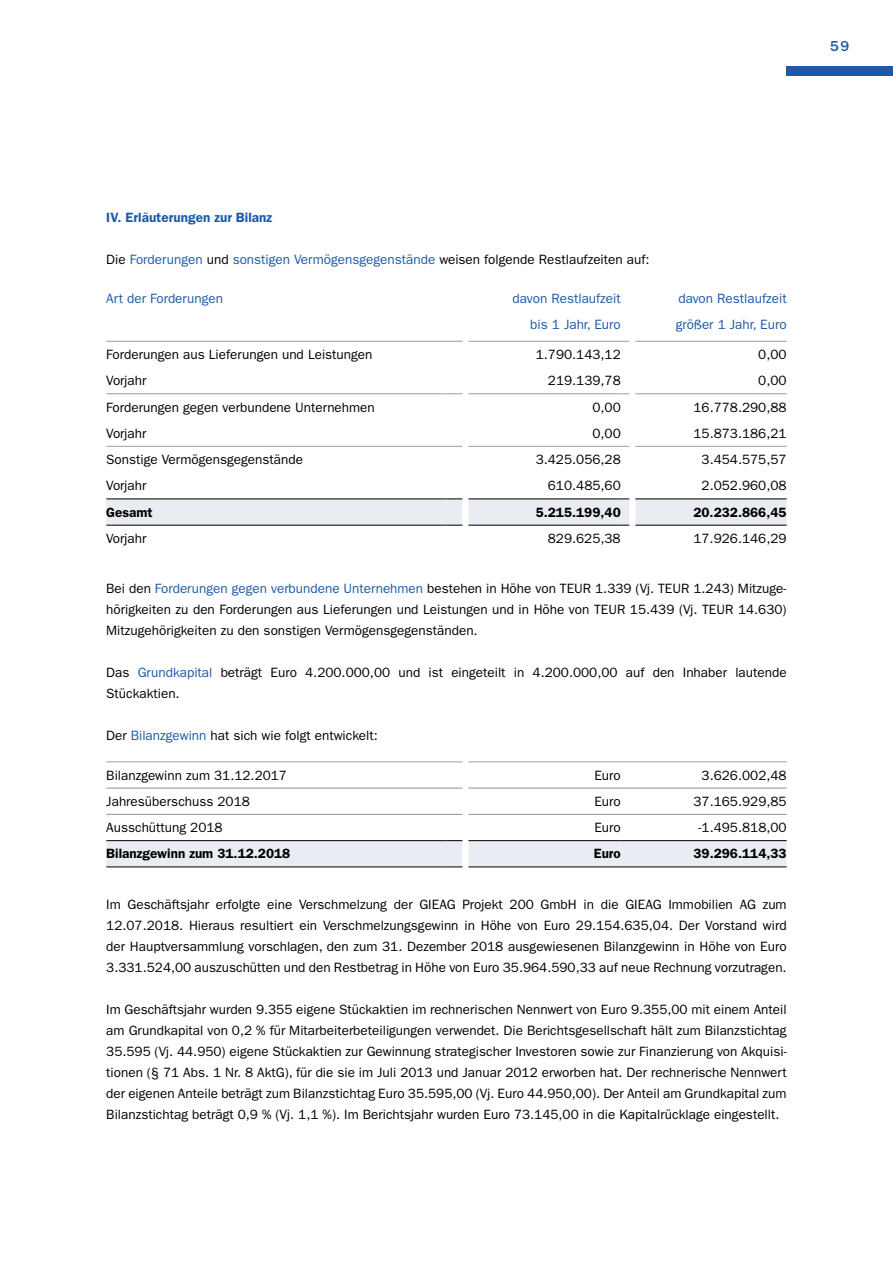
<style>
.page{position:relative;width:893px;height:1263px;background:#fff}
.page>*{position:absolute;margin:0;border:0;box-sizing:border-box;transform-origin:0 0}
.t1{font:500 15px "ITC Franklin Gothic Std";color:#1c5aa8}
.t2{font:13.5px/21px "ITC Franklin Gothic Std";color:#000;text-align:justify}
.t3{font:13.5px "ITC Franklin Gothic Std";color:#1c5aa8}
.t4{font:600 13.5px "ITC Franklin Gothic Std";color:#000}
.t5{font:600 13.5px "ITC Franklin Gothic Std";color:#1c5aa8}
.s1{color:#000}
.s2{color:#1c5aa8}
</style>
<div class="page">
<div style="left:787px;top:66px;width:106px;height:10px;background:#1c5aa8"></div>
<svg style="left:106px;top:499px;width:681px;height:26px"></svg>
<hr style="left:106px;top:498px;width:340px;height:1px;background:#000">
<hr style="left:446px;top:498px;width:175px;height:1px;background:#000">
<hr style="left:621px;top:498px;width:166px;height:1px;background:#000">
<hr style="left:106px;top:525px;width:340px;height:1px;background:#000">
<hr style="left:446px;top:525px;width:175px;height:1px;background:#000">
<hr style="left:621px;top:525px;width:166px;height:1px;background:#000">
<hr style="left:106px;top:393px;width:340px;height:1px;background:#9d9d9c">
<hr style="left:446px;top:393px;width:175px;height:1px;background:#9d9d9c">
<hr style="left:621px;top:393px;width:166px;height:1px;background:#9d9d9c">
<hr style="left:106px;top:446px;width:340px;height:1px;background:#9d9d9c">
<hr style="left:446px;top:446px;width:175px;height:1px;background:#9d9d9c">
<hr style="left:621px;top:446px;width:166px;height:1px;background:#9d9d9c">
<hr style="left:106px;top:341px;width:340px;height:1px;background:#9d9d9c">
<hr style="left:446px;top:341px;width:175px;height:1px;background:#9d9d9c">
<hr style="left:621px;top:341px;width:166px;height:1px;background:#9d9d9c">
<div style="left:106px;top:841px;width:681px;height:25px;background:#e9edf3"></div>
<hr style="left:106px;top:840px;width:340px;height:1px;background:#000">
<hr style="left:446px;top:840px;width:175px;height:1px;background:#000">
<hr style="left:621px;top:840px;width:166px;height:1px;background:#000">
<hr style="left:106px;top:866px;width:340px;height:1px;background:#000">
<hr style="left:446px;top:866px;width:175px;height:1px;background:#000">
<hr style="left:621px;top:866px;width:166px;height:1px;background:#000">
<hr style="left:106px;top:761px;width:340px;height:1px;background:#9d9d9c">
<hr style="left:446px;top:761px;width:175px;height:1px;background:#9d9d9c">
<hr style="left:621px;top:761px;width:166px;height:1px;background:#9d9d9c">
<hr style="left:106px;top:787px;width:340px;height:2px;background:#9d9d9c">
<hr style="left:446px;top:787px;width:175px;height:2px;background:#9d9d9c">
<hr style="left:621px;top:787px;width:166px;height:2px;background:#9d9d9c">
<hr style="left:106px;top:814px;width:340px;height:1px;background:#9d9d9c">
<hr style="left:446px;top:814px;width:175px;height:1px;background:#9d9d9c">
<hr style="left:621px;top:814px;width:166px;height:1px;background:#9d9d9c">
<div style="left:629px;top:275px;width:6px;height:286px;background:#fff"></div>
<div style="left:462px;top:275px;width:6px;height:286px;background:#fff"></div>
<div style="left:462px;top:745px;width:6px;height:133px;background:#fff"></div>
<p class="t1" style="left:830px;top:37px;width:21px">59</p>
<p class="t5" style="left:106px;top:209px;width:167px">IV. Erläuterungen zur Bilanz</p>
<p class="t3" style="left:106px;top:252px;width:545px"><span class="s1">Die</span> Forderungen <span class="s1">und</span> sonstigen Vermögensgegenstände <span class="s1">weisen folgende Restlaufzeiten auf:</span></p>
<p class="t3" style="left:106px;top:290px;width:118px">Art der Forderungen</p>
<p class="t3" style="left:513px;top:290px;width:110px">davon Restlaufzeit</p>
<p class="t3" style="left:678px;top:290px;width:110px">davon Restlaufzeit</p>
<p class="t3" style="left:530px;top:317px;width:92px">bis 1 Jahr, Euro</p>
<p class="t3" style="left:676px;top:317px;width:112px">größer 1 Jahr, Euro</p>
<p class="t2" style="left:106px;top:344px;width:268px">Forderungen aus Lieferungen und Leistungen</p>
<p class="t2" style="left:536px;top:344px;width:87px">1.790.143,12</p>
<p class="t2" style="left:758px;top:344px;width:30px">0,00</p>
<p class="t2" style="left:106px;top:370px;width:42px">Vorjahr</p>
<p class="t2" style="left:548px;top:370px;width:74px">219.139,78</p>
<p class="t2" style="left:758px;top:370px;width:30px">0,00</p>
<p class="t2" style="left:106px;top:397px;width:270px">Forderungen gegen verbundene Unternehmen</p>
<p class="t2" style="left:592px;top:397px;width:30px">0,00</p>
<p class="t2" style="left:693px;top:397px;width:95px">16.778.290,88</p>
<p class="t2" style="left:106px;top:423px;width:42px">Vorjahr</p>
<p class="t2" style="left:592px;top:423px;width:30px">0,00</p>
<p class="t2" style="left:693px;top:423px;width:95px">15.873.186,21</p>
<p class="t2" style="left:106px;top:449px;width:198px">Sonstige Vermögensgegenstände</p>
<p class="t2" style="left:536px;top:449px;width:87px">3.425.056,28</p>
<p class="t2" style="left:702px;top:449px;width:87px">3.454.575,57</p>
<p class="t2" style="left:106px;top:475px;width:42px">Vorjahr</p>
<p class="t2" style="left:548px;top:475px;width:74px">610.485,60</p>
<p class="t2" style="left:702px;top:475px;width:87px">2.052.960,08</p>
<p class="t4" style="left:106px;top:504px;width:48px">Gesamt</p>
<p class="t4" style="left:536px;top:504px;width:87px">5.215.199,40</p>
<p class="t4" style="left:693px;top:504px;width:95px">20.232.866,45</p>
<p class="t2" style="left:106px;top:528px;width:42px">Vorjahr</p>
<p class="t2" style="left:548px;top:528px;width:74px">829.625,38</p>
<p class="t2" style="left:693px;top:528px;width:95px">17.926.146,29</p>
<p class="t2" style="left:106px;top:578px;width:682px">Bei den <span class="s2">Forderungen gegen verbundene Unternehmen</span> bestehen in Höhe von TEUR 1.339 (Vj. TEUR 1.243) Mitzuge&shy;hörigkeiten zu den Forderungen aus Lieferungen und Leistungen und in Höhe von TEUR 15.439 (Vj. TEUR 14.630)<br>Mitzugehörigkeiten zu den sonstigen Vermögensgegenständen.</p>
<p class="t2" style="left:106px;top:662px;width:682px">Das <span class="s2">Grundkapital</span> beträgt Euro 4.200.000,00 und ist eingeteilt in 4.200.000,00 auf den Inhaber lautende<br>Stückaktien.</p>
<p class="t2" style="left:106px;top:725px;width:273px">Der <span class="s2">Bilanzgewinn</span> hat sich wie folgt entwickelt:</p>
<p class="t2" style="left:106px;top:765px;width:182px">Bilanzgewinn zum 31.12.2017</p>
<p class="t2" style="left:594px;top:765px;width:28px">Euro</p>
<p class="t2" style="left:702px;top:765px;width:87px">3.626.002,48</p>
<p class="t2" style="left:106px;top:791px;width:145px">Jahresüberschuss 2018</p>
<p class="t2" style="left:594px;top:791px;width:28px">Euro</p>
<p class="t2" style="left:693px;top:791px;width:95px">37.165.929,85</p>
<p class="t2" style="left:106px;top:817px;width:118px">Ausschüttung 2018</p>
<p class="t2" style="left:594px;top:817px;width:28px">Euro</p>
<p class="t2" style="left:699px;top:817px;width:90px">-1.495.818,00</p>
<p class="t4" style="left:106px;top:846px;width:186px">Bilanzgewinn zum 31.12.2018</p>
<p class="t4" style="left:594px;top:846px;width:29px">Euro</p>
<p class="t4" style="left:693px;top:846px;width:95px">39.296.114,33</p>
<p class="t2" style="left:106px;top:894px;width:682px">Im Geschäftsjahr erfolgte eine Verschmelzung der GIEAG Projekt 200 GmbH in die GIEAG Immobilien AG zum 12.07.2018. Hieraus resultiert ein Verschmelzungsgewinn in Höhe von Euro 29.154.635,04. Der Vorstand wird der Hauptversammlung vorschlagen, den zum 31. Dezember 2018 ausgewiesenen Bilanzgewinn in Höhe von Euro 3.331.524,00 auszuschütten und den Restbetrag in Höhe von Euro 35.964.590,33 auf neue Rechnung vorzutragen.</p>
<p class="t2" style="left:106px;top:999px;width:682px">Im Geschäftsjahr wurden 9.355 eigene Stückaktien im rechnerischen Nennwert von Euro 9.355,00 mit einem Anteil am Grundkapital von 0,2 % für Mitarbeiterbeteiligungen verwendet. Die Berichtsgesellschaft hält zum Bilanzstichtag 35.595 (Vj. 44.950) eigene Stückaktien zur Gewinnung strategischer Investoren sowie zur Finanzierung von Akquisi&shy;tionen (§ 71 Abs. 1 Nr. 8 AktG), für die sie im Juli 2013 und Januar 2012 erworben hat. Der rechnerische Nennwert der eigenen Anteile beträgt zum Bilanzstichtag Euro 35.595,00 (Vj. Euro 44.950,00). Der Anteil am Grundkapital zum Bilanzstichtag beträgt 0,9 % (Vj. 1,1 %). Im Berichtsjahr wurden Euro 73.145,00 in die Kapitalrücklage eingestellt.</p>
</div>
